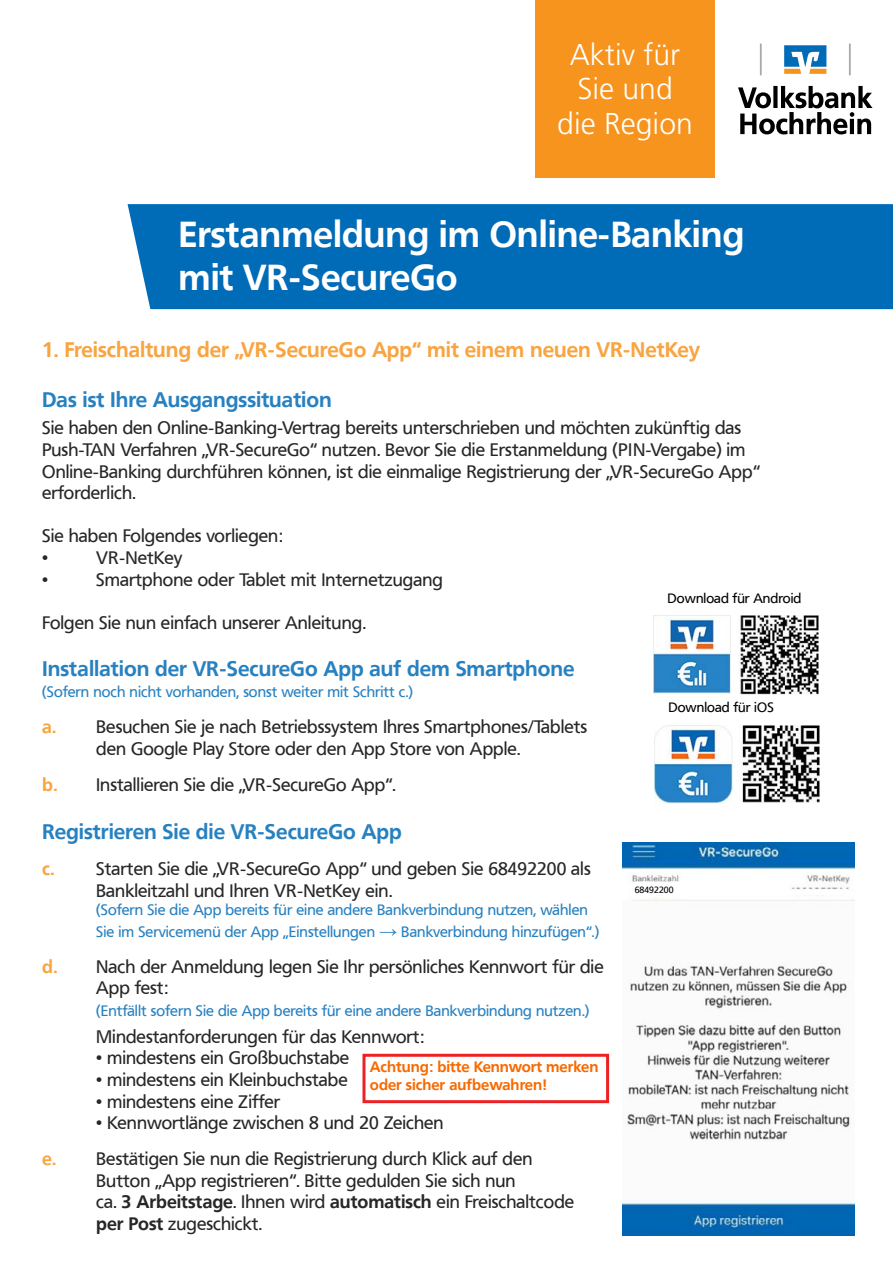
<style>
.page{position:relative;width:893px;height:1263px;background:#fff}
.page>*{position:absolute;margin:0;border:0;box-sizing:border-box;transform-origin:0 0}
.t1{font:700 36px/43.2px "Frutiger VR";color:#fff}
.t2{font:300 30.15px/34.5px "Frutiger";color:#fff;text-align:center}
.t3{font:700 21px "Frutiger VR";color:#006bb6}
.t4{font:700 21px "Frutiger VR";color:#f7941e}
.t5{font:18px/21.6px "Frutiger VR";color:#000}
.t6{font:15px/21.6px "Frutiger VR";color:#006bb6}
.t7{font:700 15px/18px "Frutiger VR";color:#f86900}
.t8{font:13.5px "Frutiger VR";color:#000}
.t9{font:9px "Frutiger VR";color:#000}
.s1{font-weight:700;color:#f7941e}
.s2{font-family:"Arial";font-weight:700;font-size:18px}
.s3{font-weight:700}
</style>
<div class="page">
<div style="left:128px;top:204px;width:765px;height:105px;background:#006bb6"></div>
<div style="left:535px;top:0;width:180px;height:177px;background:#f7941e"></div>
<svg style="left:738px;top:86px;width:134px;height:48px"></svg>
<svg style="left:784px;top:45px;width:42px;height:29px"></svg>
<hr style="left:849px;top:43px;width:2px;height:32px;background:#a7a9ac">
<hr style="left:760px;top:43px;width:2px;height:32px;background:#a7a9ac">
<img style="left:654px;top:615px;width:165px;height:80px">
<img style="left:655px;top:725px;width:165px;height:79px">
<img style="left:623px;top:842px;width:232px;height:393px">
<div style="left:630px;top:882px;width:56px;height:15px;background:#fff"></div>
<div style="left:362px;top:1054px;width:247px;height:49px;border:3px solid #ed2124"></div>
<h2 class="t2" style="left:557px;top:37px;width:137px">Aktiv für<br>Sie und die Region</h2>
<h1 class="t1" style="left:179px;top:212px;width:567px">Erstanmeldung im Online-Banking mit VR-SecureGo</h1>
<p class="t4" style="left:42px;top:337px;width:659px">1. Freischaltung der „VR-SecureGo App“ mit einem neuen VR-NetKey</p>
<p class="t3" style="left:42px;top:387px;width:291px">Das ist Ihre Ausgangssituation</p>
<p class="t5" style="left:42px;top:417px;width:719px">Sie haben den Online-Banking-Vertrag bereits unterschrieben und möchten zukünftig das Push-TAN Verfahren „VR-SecureGo“ nutzen. Bevor Sie die Erstanmeldung (PIN-Vergabe) im Online-Banking durchführen können, ist die einmalige Registrierung der „VR-SecureGo App“ erforderlich.</p>
<p class="t5" style="left:42px;top:525px;width:242px">Sie haben Folgendes vorliegen: •</p>
<p class="t5" style="left:96px;top:547px;width:88px">VR-NetKey</p>
<p class="t5" style="left:42px;top:569px;width:7px">•</p>
<p class="t5" style="left:96px;top:569px;width:348px">Smartphone oder Tablet mit Internetzugang</p>
<p class="t5" style="left:42px;top:612px;width:325px">Folgen Sie nun einfach unserer Anleitung.</p>
<p class="t3" style="left:42px;top:656px;width:534px">Installation der VR-SecureGo App auf dem Smartphone</p>
<p class="t6" style="left:42px;top:681px;width:372px">(Sofern noch nicht vorhanden, sonst weiter mit Schritt c.)</p>
<p class="t5" style="left:96px;top:716px;width:493px;text-indent:-54px"><span class="s1">a.</span> Besuchen Sie je nach Betriebssystem Ihres Smartphones/Tablets den Google Play Store oder den App Store von Apple.</p>
<p class="t5" style="left:42px;top:774px;width:355px"><span class="s1">b.</span> Installieren Sie die „VR-SecureGo App“.</p>
<p class="t3" style="left:42px;top:819px;width:361px">Registrieren Sie die VR-SecureGo App</p>
<p class="t5" style="left:96px;top:858px;width:496px;text-indent:-54px"><span class="s1">c.</span> Starten Sie die „VR-SecureGo App“ und geben Sie 68492200 als<br>Bankleitzahl und Ihren VR-NetKey ein.</p>
<p class="t6" style="left:96px;top:899px;width:504px">(Sofern Sie die App bereits für eine andere Bankverbindung nutzen, wählen<br>Sie im Servicemenü der App „Einstellungen <span class="s2">→</span> Bankverbindung hinzufügen“.)</p>
<p class="t5" style="left:96px;top:956px;width:509px;text-indent:-54px"><span class="s1">d.</span> Nach der Anmeldung legen Sie Ihr persönliches Kennwort für die<br>App fest:</p>
<p class="t6" style="left:96px;top:1000px;width:494px">(Entfällt sofern Sie die App bereits für eine andere Bankverbindung nutzen.)</p>
<p class="t5" style="left:96px;top:1026px;width:329px">Mindestanforderungen für das Kennwort:</p>
<p class="t5" style="left:96px;top:1047px;width:255px">• mindestens ein Großbuchstabe</p>
<p class="t5" style="left:96px;top:1069px;width:253px">• mindestens ein Kleinbuchstabe</p>
<p class="t5" style="left:96px;top:1091px;width:186px">• mindestens eine Ziffer</p>
<p class="t5" style="left:42px;top:1105px;width:492px;line-height:36px;text-indent:54px">• Kennwortlänge zwischen 8 und 20 Zeichen<br><span class="s1">e.</span> Bestätigen Sie nun die Registrierung durch Klick auf den</p>
<p class="t5" style="left:96px;top:1170px;width:480px">Button „App registrieren“. Bitte gedulden Sie sich nun<br>ca. <span class="s3">3 Arbeitstage</span>. Ihnen wird <span class="s3">automatisch</span> ein Freischaltcode <span class="s3">per Post</span> zugeschickt.</p>
<p class="t7" style="left:370px;top:1058px;width:230px">Achtung: bitte Kennwort merken oder sicher aufbewahren!</p>
<p class="t8" style="left:668px;top:591px;width:135px">Download für Android</p>
<p class="t8" style="left:668px;top:700px;width:107px">Download für iOS</p>
<p class="t9" style="left:635px;top:884px;width:41px">68492200</p>
</div>
